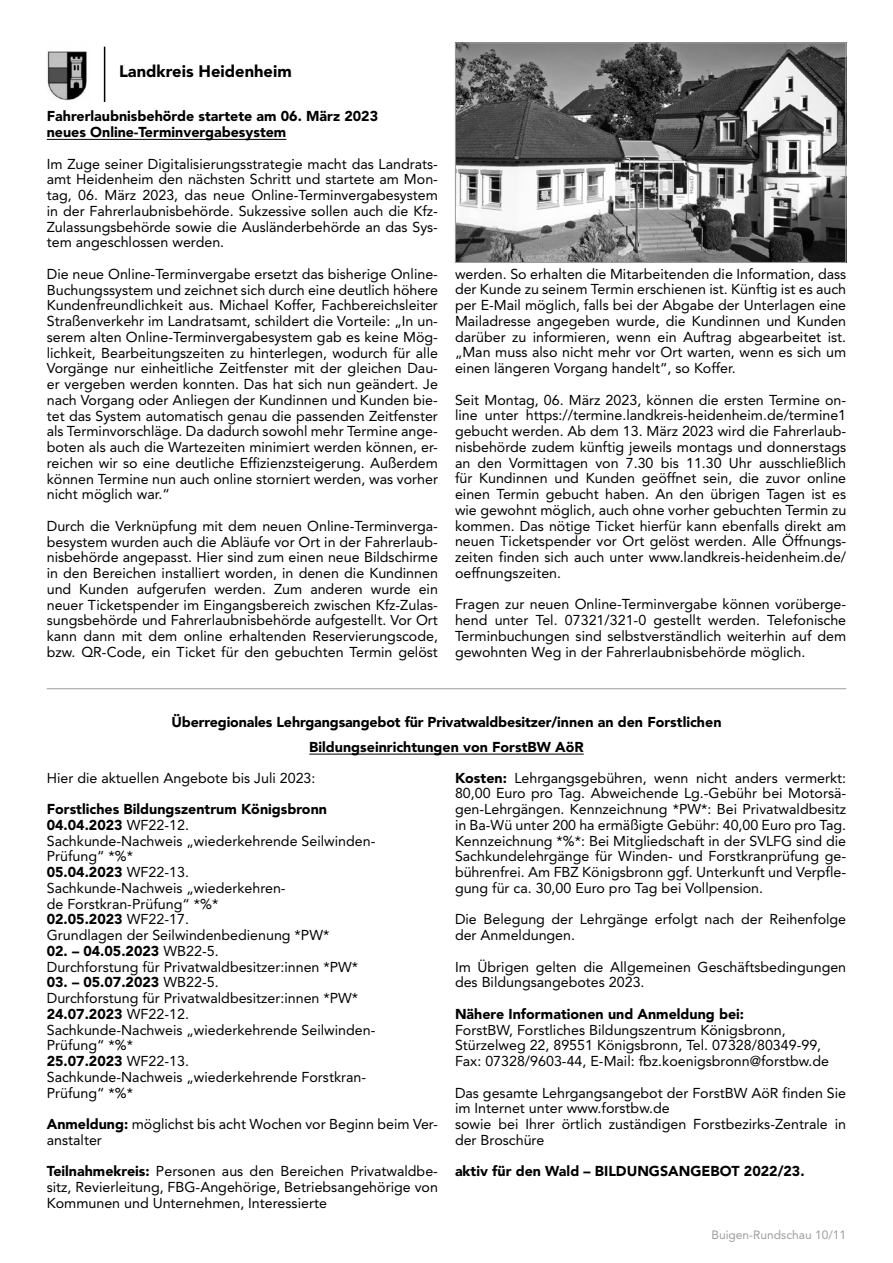
<style>
.page{position:relative;width:893px;height:1263px;background:#fff}
.page>*{position:absolute;margin:0;border:0;box-sizing:border-box;transform-origin:0 0}
.t1{font:900 16.5px "Avenir";color:#000}
.t2{font:14.25px/15.8px "Avenir";color:#000;text-align:justify}
.t3{font:900 14.25px/15.8px "Avenir";color:#000}
.t4{font:12px "Avenir";color:#9d9d9c}
.s1{font-weight:900}
</style>
<div class="page">
<hr style="left:47px;top:139px;width:239px;height:1px;background:#000">
<img style="left:457px;top:45px;width:387px;height:216px">
<div style="left:455px;top:43px;width:391px;height:220px;border:1px solid #9d9d9c"></div>
<img style="left:47px;top:51px;width:40px;height:50px">
<hr style="left:104px;top:47px;width:1px;height:55px;background:#000">
<hr style="left:47px;top:688px;width:799px;height:1px;background:#9d9d9c">
<hr style="left:309px;top:754px;width:275px;height:1px;background:#000">
<p class="t1" style="left:119px;top:61px;width:174px">Landkreis Heidenheim</p>
<p class="t3" style="left:47px;top:108px;width:333px">Fahrerlaubnisbehörde startete am 06. März 2023 neues Online-Terminvergabesystem</p>
<p class="t2" style="left:47px;top:156px;width:393px">Im Zuge seiner Digitalisierungsstrategie macht das Landrats&shy;amt Heidenheim den nächsten Schritt und startete am Mon&shy;tag, 06. März 2023, das neue Online-Terminvergabesystem in der Fahrerlaubnisbehörde. Sukzessive sollen auch die Kfz-Zulassungsbehörde sowie die Ausländerbehörde an das Sys&shy;tem angeschlossen werden.</p>
<p class="t2" style="left:47px;top:266px;width:393px">Die neue Online-Terminvergabe ersetzt das bisherige Online-Buchungssystem und zeichnet sich durch eine deutlich höhere Kundenfreundlichkeit aus. Michael Koffer, Fachbereichsleiter Straßenverkehr im Landratsamt, schildert die Vorteile: „In un&shy;serem alten Online-Terminvergabesystem gab es keine Mög&shy;lichkeit, Bearbeitungszeiten zu hinterlegen, wodurch für alle Vorgänge nur einheitliche Zeitfenster mit der gleichen Dau&shy;er vergeben werden konnten. Das hat sich nun geändert. Je nach Vorgang oder Anliegen der Kundinnen und Kunden bie&shy;tet das System automatisch genau die passenden Zeitfenster als Terminvorschläge. Da dadurch sowohl mehr Termine ange&shy;boten als auch die Wartezeiten minimiert werden können, er&shy;reichen wir so eine deutliche Effizienzsteigerung. Außerdem können Termine nun auch online storniert werden, was vorher nicht möglich war.“</p>
<p class="t2" style="left:47px;top:518px;width:393px">Durch die Verknüpfung mit dem neuen Online-Terminverga&shy;besystem wurden auch die Abläufe vor Ort in der Fahrerlaub&shy;nisbehörde angepasst. Hier sind zum einen neue Bildschirme in den Bereichen installiert worden, in denen die Kundinnen und Kunden aufgerufen werden. Zum anderen wurde ein neuer Ticketspender im Eingangsbereich zwischen Kfz-Zulas&shy;sungsbehörde und Fahrerlaubnisbehörde aufgestellt. Vor Ort kann dann mit dem online erhaltenden Reservierungscode, bzw. QR-Code, ein Ticket für den gebuchten Termin gelöst</p>
<p class="t2" style="left:455px;top:266px;width:393px">werden. So erhalten die Mitarbeitenden die Information, dass der Kunde zu seinem Termin erschienen ist. Künftig ist es auch per E-Mail möglich, falls bei der Abgabe der Unterlagen eine Mailadresse angegeben wurde, die Kundinnen und Kunden darüber zu informieren, wenn ein Auftrag abgearbeitet ist. „Man muss also nicht mehr vor Ort warten, wenn es sich um einen längeren Vorgang handelt“, so Koffer.</p>
<p class="t2" style="left:455px;top:392px;width:393px">Seit Montag, 06. März 2023, können die ersten Termine on&shy;line unter https://termine.landkreis-heidenheim.de/termine1 gebucht werden. Ab dem 13. März 2023 wird die Fahrerlaub&shy;nisbehörde zudem künftig jeweils montags und donnerstags an den Vormittagen von 7.30 bis 11.30 Uhr ausschließlich für Kundinnen und Kunden geöffnet sein, die zuvor online einen Termin gebucht haben. An den übrigen Tagen ist es wie gewohnt möglich, auch ohne vorher gebuchten Termin zu kommen. Das nötige Ticket hierfür kann ebenfalls direkt am neuen Ticketspender vor Ort gelöst werden. Alle Öffnungs&shy;zeiten finden sich auch unter www.landkreis-heidenheim.de/ oeffnungszeiten.</p>
<p class="t2" style="left:455px;top:597px;width:393px">Fragen zur neuen Online-Terminvergabe können vorüberge&shy;hend unter Tel. 07321/321-0 gestellt werden. Telefonische Terminbuchungen sind selbstverständlich weiterhin auf dem gewohnten Weg in der Fahrerlaubnisbehörde möglich.</p>
<p class="t3" style="left:171px;top:709px;width:552px;line-height:24.8px;text-align:center">Überregionales Lehrgangsangebot für Privatwaldbesitzer/innen an den Forstlichen<br>Bildungseinrichtungen von ForstBW AöR</p>
<p class="t2" style="left:47px;top:770px;width:270px">Hier die aktuellen Angebote bis Juli 2023:</p>
<p class="t2" style="left:47px;top:801px;width:330px;text-align:left"><span class="s1">Forstliches Bildungszentrum Königsbronn<br>04.04.2023</span> WF22-12.<br>Sachkunde-Nachweis „wiederkehrende Seilwinden-<br>Prüfung“ *%*<br><span class="s1">05.04.2023</span> WF22-13.<br>Sachkunde-Nachweis „wiederkehren-<br>de Forstkran-Prüfung“ *%*<br><span class="s1">02.05.2023</span> WF22-17.<br>Grundlagen der Seilwindenbedienung *PW*</p>
<p class="t2" style="left:47px;top:943px;width:313px"><span class="s1">02. – 04.05.2023</span> WB22-5.<br>Durchforstung für Privatwaldbesitzer:innen *PW*</p>
<p class="t2" style="left:47px;top:975px;width:330px;text-align:left"><span class="s1">03. – 05.07.2023</span> WB22-5.<br>Durchforstung für Privatwaldbesitzer:innen *PW*<br><span class="s1">24.07.2023</span> WF22-12.<br>Sachkunde-Nachweis „wiederkehrende Seilwinden-<br>Prüfung“ *%*<br><span class="s1">25.07.2023</span> WF22-13.<br>Sachkunde-Nachweis „wiederkehrende Forstkran-<br>Prüfung“ *%*</p>
<p class="t2" style="left:47px;top:1116px;width:393px"><span class="s1">Anmeldung:</span> möglichst bis acht Wochen vor Beginn beim Ver&shy;anstalter</p>
<p class="t2" style="left:47px;top:1164px;width:393px"><span class="s1">Teilnahmekreis:</span> Personen aus den Bereichen Privatwaldbe&shy;sitz, Revierleitung, FBG-Angehörige, Betriebsangehörige von Kommunen und Unternehmen, Interessierte</p>
<p class="t2" style="left:455px;top:770px;width:393px"><span class="s1">Kosten:</span> Lehrgangsgebühren, wenn nicht anders vermerkt:<br>80,00 Euro pro Tag. Abweichende Lg.-Gebühr bei Motorsä&shy;gen-Lehrgängen. Kennzeichnung *PW*: Bei Privatwaldbesitz in Ba-Wü unter 200 ha ermäßigte Gebühr: 40,00 Euro pro Tag.<br>Kennzeichnung *%*: Bei Mitgliedschaft in der SVLFG sind die Sachkundelehrgänge für Winden- und Forstkranprüfung ge&shy;bührenfrei. Am FBZ Königsbronn ggf. Unterkunft und Verpfle&shy;gung für ca. 30,00 Euro pro Tag bei Vollpension.</p>
<p class="t2" style="left:455px;top:911px;width:393px">Die Belegung der Lehrgänge erfolgt nach der Reihenfolge der Anmeldungen.</p>
<p class="t2" style="left:455px;top:959px;width:393px">Im Übrigen gelten die Allgemeinen Geschäftsbedingungen des Bildungsangebotes 2023.</p>
<p class="t3" style="left:455px;top:1006px;width:291px">Nähere Informationen und Anmeldung bei:</p>
<p class="t2" style="left:455px;top:1022px;width:376px;text-align:left">ForstBW, Forstliches Bildungszentrum Königsbronn,<br>Stürzelweg 22, 89551 Königsbronn, Tel. 07328/80349-99,<br>Fax: 07328/9603-44, E-Mail: fbz.koenigsbronn@forstbw.de</p>
<p class="t2" style="left:455px;top:1085px;width:393px;text-align:left">Das gesamte Lehrgangsangebot der ForstBW AöR finden Sie im Internet unter www.forstbw.de<br>sowie bei Ihrer örtlich zuständigen Forstbezirks-Zentrale in der Broschüre</p>
<p class="t3" style="left:455px;top:1163px;width:351px">aktiv für den Wald – BILDUNGSANGEBOT 2022/23.</p>
<p class="t4" style="left:711px;top:1227px;width:136px">Buigen-Rundschau 10/11</p>
</div>
